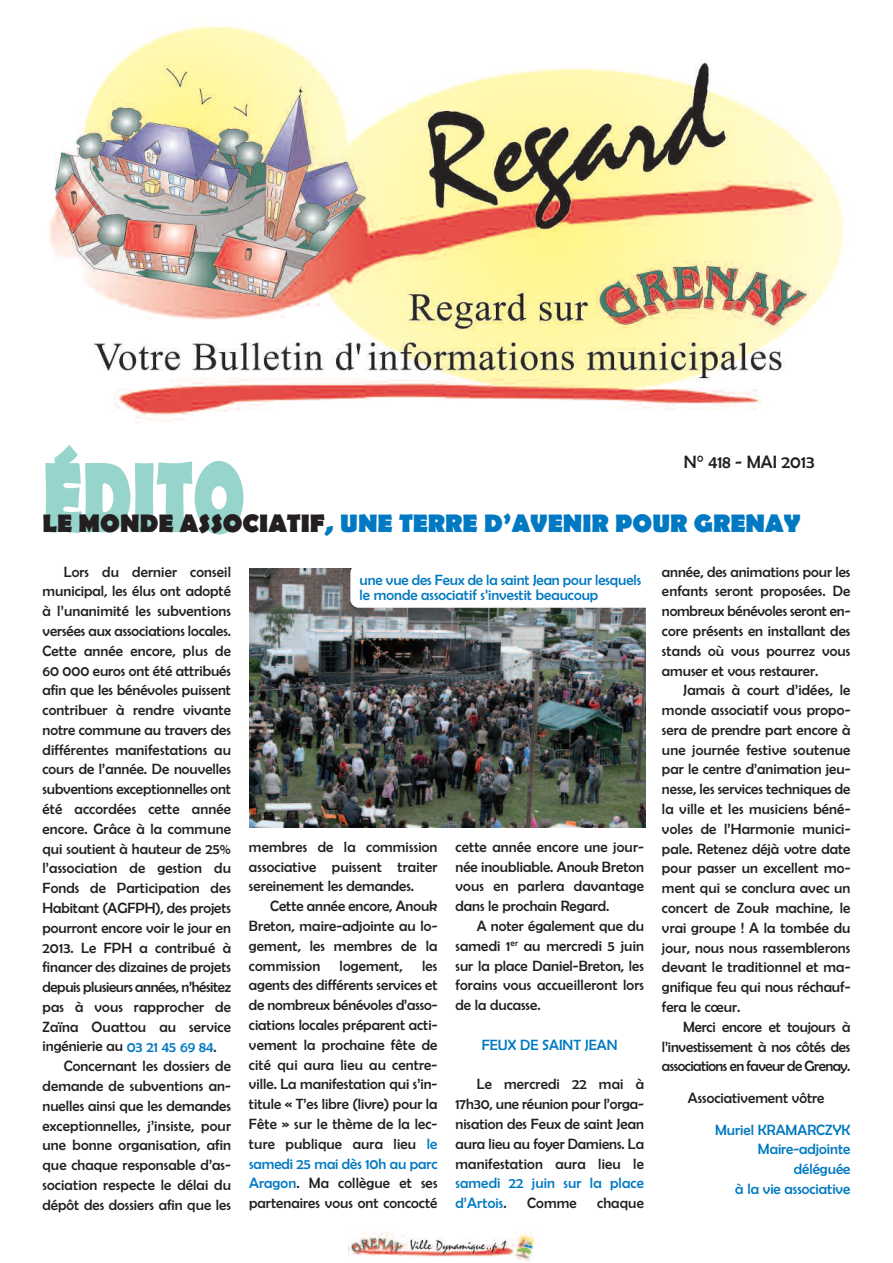
<style>
.page{position:relative;width:893px;height:1263px;background:#fff}
.page>*{position:absolute;margin:0;border:0;box-sizing:border-box;transform-origin:0 0}
.t1{font:700 25.5px "Berlin Sans FB";color:#0079c2}
.t2{font:18px "Berlin Sans FB";color:#231f20}
.t3{font:15px/19.8px "Berlin Sans FB";letter-spacing:.005em;color:#231f20;text-align:justify}
.t4{font:15px/19.8px "Berlin Sans FB";color:#0079c2}
.t5{font:15px "Berlin Sans FB";letter-spacing:-.025em;color:#231f20}
.s1{color:#231f20}
.s2{color:#0079c2}
</style>
<div class="page">
<img style="left:49px;top:26px;width:795px;height:397px">
<img style="left:348px;top:1232px;width:188px;height:30px">
<svg style="left:45px;top:445px;width:198px;height:89px"></svg>
<img style="left:249px;top:569px;width:396px;height:259px">
<div style="left:350px;top:564px;width:305px;height:44px;background:#fff;border-radius:9px"></div>
<p class="t2" style="left:684px;top:451px;width:132px">N° 418 - MAI 2013</p>
<h1 class="t1" style="left:43px;top:508px;width:759px"><span class="s1">LE MONDE ASSOCIATIF</span>, UNE TERRE D’AVENIR POUR GRENAY</h1>
<p class="t4" style="left:360px;top:572px;width:283px;line-height:15px">une vue des Feux de la saint Jean pour lesquels le monde associatif s’investit beaucoup</p>
<p class="t3" style="left:662px;top:561px;width:190px">année, des animations pour les enfants seront proposées. De nombreux bénévoles seront en&shy;core présents en installant des stands où vous pourrez vous amuser et vous restaurer.</p>
<p class="t3" style="left:662px;top:680px;width:190px;text-indent:21px">Jamais à court d’idées, le monde associatif vous propo&shy;sera de prendre part encore à une journée festive soutenue par le centre d’animation jeu&shy;nesse, les services techniques de la ville et les musiciens béné&shy;voles de l’Harmonie munici&shy;pale. Retenez déjà votre date pour passer un excellent mo&shy;ment qui se conclura avec un concert de Zouk machine, le vrai groupe ! A la tombée du jour, nous nous rassemblerons devant le traditionnel et ma&shy;gnifique feu qui nous réchauf&shy;fera le cœur.</p>
<p class="t3" style="left:662px;top:1017px;width:190px;text-indent:21px">Merci encore et toujours à l’investissement à nos côtés des associations en faveur de Grenay.</p>
<p class="t3" style="left:688px;top:1088px;width:138px">Associativement vôtre</p>
<p class="t4" style="left:715px;top:1119px;width:137px;text-align:right">Muriel KRAMARCZYK<br>Maire-adjointe déléguée<br>à la vie associative</p>
<p class="t3" style="left:64px;top:561px;width:169px">Lors du dernier conseil</p>
<p class="t3" style="left:43px;top:581px;width:190px">municipal, les élus ont adopté</p>
<p class="t3" style="left:43px;top:601px;width:190px">à l’unanimité les subventions</p>
<p class="t3" style="left:43px;top:621px;width:190px">versées aux associations locales.</p>
<p class="t3" style="left:43px;top:641px;width:190px">Cette année encore, plus de</p>
<p class="t3" style="left:43px;top:660px;width:190px">60 000 euros ont été attribués</p>
<p class="t3" style="left:43px;top:680px;width:190px">afin que les bénévoles puissent</p>
<p class="t3" style="left:43px;top:700px;width:190px">contribuer à rendre vivante</p>
<p class="t3" style="left:43px;top:720px;width:190px">notre commune au travers des</p>
<p class="t3" style="left:43px;top:740px;width:190px">différentes manifestations au</p>
<p class="t3" style="left:43px;top:759px;width:190px">cours de l’année. De nouvelles</p>
<p class="t3" style="left:43px;top:779px;width:190px">subventions exceptionnelles ont</p>
<p class="t3" style="left:43px;top:799px;width:190px">été accordées cette année</p>
<p class="t3" style="left:43px;top:819px;width:190px">encore. Grâce à la commune</p>
<p class="t3" style="left:43px;top:838px;width:190px">qui soutient à hauteur de 25%</p>
<p class="t3" style="left:43px;top:858px;width:190px">l’association de gestion du</p>
<p class="t3" style="left:43px;top:878px;width:190px">Fonds de Participation des</p>
<p class="t3" style="left:43px;top:898px;width:190px">Habitant (AGFPH), des projets</p>
<p class="t3" style="left:43px;top:918px;width:190px">pourront encore voir le jour en</p>
<p class="t3" style="left:43px;top:937px;width:190px">2013. Le FPH a contribué à</p>
<p class="t3" style="left:43px;top:957px;width:190px">financer des dizaines de projets</p>
<p class="t5" style="left:43px;top:978px;width:190px">depuis plusieurs années, n’hésitez</p>
<p class="t3" style="left:43px;top:997px;width:190px">pas à vous rapprocher de</p>
<p class="t3" style="left:43px;top:1017px;width:190px">Zaïna Ouattou au service</p>
<p class="t3" style="left:43px;top:1036px;width:176px">ingénierie au <span class="s2">03 21 45 69 84</span>.</p>
<p class="t3" style="left:64px;top:1056px;width:169px">Concernant les dossiers de</p>
<p class="t3" style="left:43px;top:1076px;width:190px">demande de subventions an-</p>
<p class="t3" style="left:43px;top:1096px;width:190px">nuelles ainsi que les demandes</p>
<p class="t3" style="left:43px;top:1115px;width:190px">exceptionnelles, j’insiste, pour</p>
<p class="t3" style="left:43px;top:1135px;width:190px">une bonne organisation, afin</p>
<p class="t3" style="left:43px;top:1155px;width:190px">que chaque responsable d’as-</p>
<p class="t3" style="left:43px;top:1175px;width:190px">sociation respecte le délai du</p>
<p class="t3" style="left:42px;top:1195px;width:190px">dépôt des dossiers afin que les</p>
<p class="t3" style="left:249px;top:837px;width:190px">membres de la commission associative puissent traiter sereinement les demandes.</p>
<p class="t3" style="left:249px;top:896px;width:190px;text-indent:21px">Cette année encore, Anouk Breton, maire-adjointe au lo&shy;gement, les membres de la commission</p>
<p class="t3" style="left:455px;top:837px;width:190px">cette année encore une jour&shy;née inoubliable. Anouk Breton vous en parlera davantage dans le prochain Regard.</p>
<p class="t3" style="left:455px;top:916px;width:190px;text-indent:21px">A noter également que du samedi 1<sup>er</sup> au mercredi 5 juin sur la place Daniel-Breton, les forains vous accueilleront lors de la ducasse.</p>
<p class="t4" style="left:482px;top:1035px;width:137px">FEUX DE SAINT JEAN</p>
<p class="t3" style="left:455px;top:1074px;width:190px;text-indent:21px">Le mercredi 22 mai à 17h30, une réunion pour l’orga&shy;nisation des Feux de saint Jean aura lieu au foyer Damiens. La manifestation aura lieu le</p>
<p class="t4" style="left:455px;top:1173px;width:190px">samedi 22 juin sur la place d’Artois<span class="s1">.</span></p>
<p class="t3" style="left:249px;top:955px;width:190px;text-indent:173px">les agents des différents services et de nombreux bénévoles d’asso&shy;ciations locales préparent acti&shy;vement la prochaine fête de cité qui aura lieu au centre&shy;ville. La manifestation qui s’in&shy;titule « T’es libre (livre) pour la Fête » sur le thème de la lec&shy;ture publique aura lieu <span class="s2">le samedi 25 mai dès 10h au parc Aragon</span>. Ma collègue et ses partenaires vous ont concocté</p>
<p class="t3" style="left:340px;top:955px;width:65px">logement,</p>
<p class="t3" style="left:527px;top:1193px;width:51px">Comme</p>
<p class="t3" style="left:597px;top:1193px;width:48px">chaque</p>
</div>
